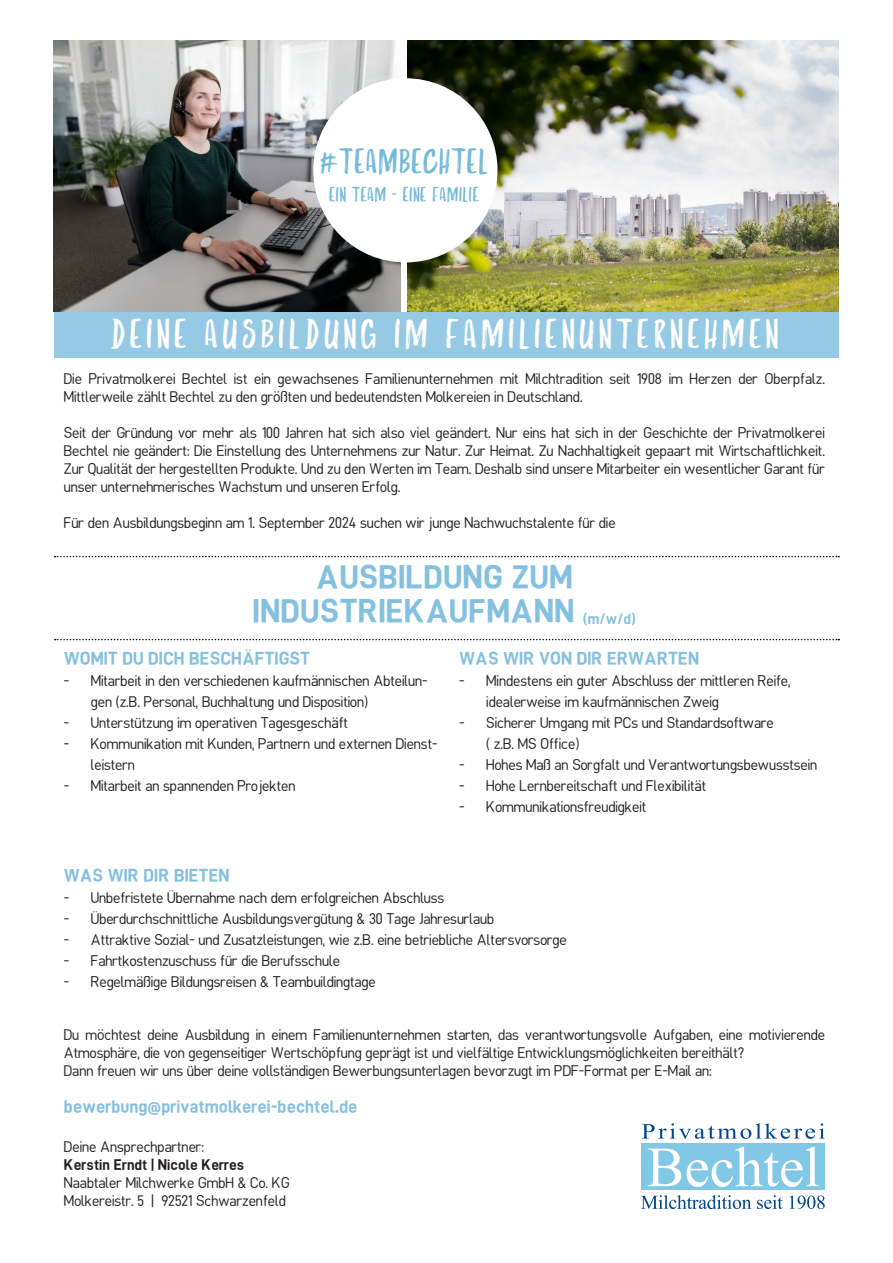
<style>
.page{position:relative;width:893px;height:1263px;background:#fff}
.page>*{position:absolute;margin:0;border:0;box-sizing:border-box;transform-origin:0 0}
.t1{font:42px "Bechtel";letter-spacing:.075em;color:#fff}
.t2{font:36px "Bechtel";color:#75bbd9}
.t3{font:700 33px "Bechtel Sans";color:#84c0df}
.t4{font:21px "Bechtel";color:#75bbd9}
.t5{font:700 18px "Bechtel Sans";color:#84c0df}
.t6{font:15px/18px "Bechtel Sans";color:#231f20}
.t7{font:700 15px "Bechtel Sans";color:#231f20}
.s1{font-size:15px}
</style>
<div class="page">
<div style="left:642px;top:1144px;width:183px;height:46px;background:#81c8e7"></div>
<svg style="left:648px;top:1148px;width:33px;height:38px"></svg>
<svg style="left:687px;top:1147px;width:132px;height:40px"></svg>
<svg style="left:642px;top:1123px;width:183px;height:16px"></svg>
<svg style="left:641px;top:1195px;width:110px;height:14px"></svg>
<svg style="left:757px;top:1195px;width:26px;height:14px"></svg>
<svg style="left:789px;top:1195px;width:36px;height:14px"></svg>
<svg style="left:55px;top:556px;width:784px;height:1px"></svg>
<svg style="left:55px;top:639px;width:784px;height:1px"></svg>
<img style="left:54px;top:41px;width:346px;height:271px">
<div style="left:54px;top:312px;width:785px;height:45px;background:#96c9e3"></div>
<img style="left:408px;top:41px;width:431px;height:271px">
<div style="left:313px;top:78px;width:184px;height:184px;background:#fff;border-radius:50%"></div>
<p class="t2" style="left:319px;top:144px;width:170px">#TEAMBECHTEL</p>
<p class="t4" style="left:329px;top:185px;width:152px">EIN TEAM - EINE FAMILIE</p>
<p class="t1" style="left:110px;top:313px;width:671px">DEINE AUSBILDUNG IM FAMILIENUNTERNEHMEN</p>
<p class="t6" style="left:64px;top:370px;width:763px">Die Privatmolkerei Bechtel ist ein gewachsenes Familienunternehmen mit Milchtradition seit 1908 im Herzen der Oberpfalz.<br>Mittlerweile zählt Bechtel zu den größten und bedeutendsten Molkereien in Deutschland.</p>
<p class="t6" style="left:64px;top:424px;width:763px;text-align:justify">Seit der Gründung vor mehr als 100 Jahren hat sich also viel geändert. Nur eins hat sich in der Geschichte der Privatmolkerei Bechtel nie geändert: Die Einstellung des Unternehmens zur Natur. Zur Heimat. Zu Nachhaltigkeit gepaart mit Wirtschaftlichkeit.<br>Zur Qualität der hergestellten Produkte. Und zu den Werten im Team. Deshalb sind unsere Mitarbeiter ein wesentlicher Garant für unser unternehmerisches Wachstum und unseren Erfolg.</p>
<p class="t6" style="left:64px;top:514px;width:553px">Für den Ausbildungsbeginn am 1. September 2024 suchen wir junge Nachwuchstalente für die</p>
<p class="t3" style="left:316px;top:561px;width:258px">AUSBILDUNG ZUM</p>
<p class="t3" style="left:253px;top:595px;width:385px">INDUSTRIEKAUFMANN <span class="s1">(m/w/d)</span></p>
<p class="t5" style="left:64px;top:650px;width:248px">WOMIT DU DICH BESCHÄFTIGST</p>
<p class="t6" style="left:91px;top:671px;width:338px;line-height:21px;text-indent:-27px">- Mitarbeit in den verschiedenen kaufmännischen Abteilun&shy;gen (z.B. Personal, Buchhaltung und Disposition)</p>
<p class="t6" style="left:64px;top:715px;width:286px">- Unterstützung im operativen Tagesgeschäft</p>
<p class="t6" style="left:91px;top:734px;width:348px;line-height:21px;text-indent:-27px">- Kommunikation mit Kunden, Partnern und externen Dienst&shy;leistern</p>
<p class="t6" style="left:64px;top:778px;width:233px">- Mitarbeit an spannenden Projekten</p>
<p class="t5" style="left:459px;top:650px;width:241px">WAS WIR VON DIR ERWARTEN</p>
<p class="t6" style="left:486px;top:671px;width:306px;line-height:21px;text-indent:-27px">- Mindestens ein guter Abschluss der mittleren Reife, idealerweise im kaufmännischen Zweig</p>
<p class="t6" style="left:486px;top:713px;width:289px;line-height:21px;text-indent:-27px">- Sicherer Umgang mit PCs und Standardsoftware ( z.B. MS Office)</p>
<p class="t6" style="left:459px;top:756px;width:360px">- Hohes Maß an Sorgfalt und Verantwortungsbewusstsein</p>
<p class="t6" style="left:459px;top:777px;width:248px">- Hohe Lernbereitschaft und Flexibilität</p>
<p class="t6" style="left:459px;top:798px;width:189px">- Kommunikationsfreudigkeit</p>
<p class="t5" style="left:64px;top:866px;width:167px">WAS WIR DIR BIETEN</p>
<p class="t6" style="left:64px;top:889px;width:382px">- Unbefristete Übernahme nach dem erfolgreichen Abschluss</p>
<p class="t6" style="left:64px;top:910px;width:432px">- Überdurchschnittliche Ausbildungsvergütung &amp; 30 Tage Jahresurlaub</p>
<p class="t6" style="left:64px;top:931px;width:504px">- Attraktive Sozial- und Zusatzleistungen, wie z.B. eine betriebliche Altersvorsorge</p>
<p class="t6" style="left:64px;top:952px;width:278px">- Fahrtkostenzuschuss für die Berufsschule</p>
<p class="t6" style="left:64px;top:973px;width:314px">- Regelmäßige Bildungsreisen &amp; Teambuildingtage</p>
<p class="t6" style="left:64px;top:1026px;width:763px">Du möchtest deine Ausbildung in einem Familienunternehmen starten, das verantwortungsvolle Aufgaben, eine motivierende<br>Atmosphäre, die von gegenseitiger Wertschöpfung geprägt ist und vielfältige Entwicklungsmöglichkeiten bereithält?</p>
<p class="t6" style="left:64px;top:1062px;width:650px">Dann freuen wir uns über deine vollständigen Bewerbungsunterlagen bevorzugt im PDF-Format per E-Mail an:</p>
<p class="t5" style="left:64px;top:1098px;width:295px">bewerbung@privatmolkerei-bechtel.de</p>
<p class="t6" style="left:64px;top:1138px;width:141px">Deine Ansprechpartner:</p>
<p class="t7" style="left:64px;top:1157px;width:182px">Kerstin Erndt | Nicole Kerres</p>
<p class="t6" style="left:64px;top:1174px;width:227px">Naabtaler Milchwerke GmbH &amp; Co. KG</p>
<p class="t6" style="left:64px;top:1192px;width:223px">Molkereistr. 5 | 92521 Schwarzenfeld</p>
</div>
